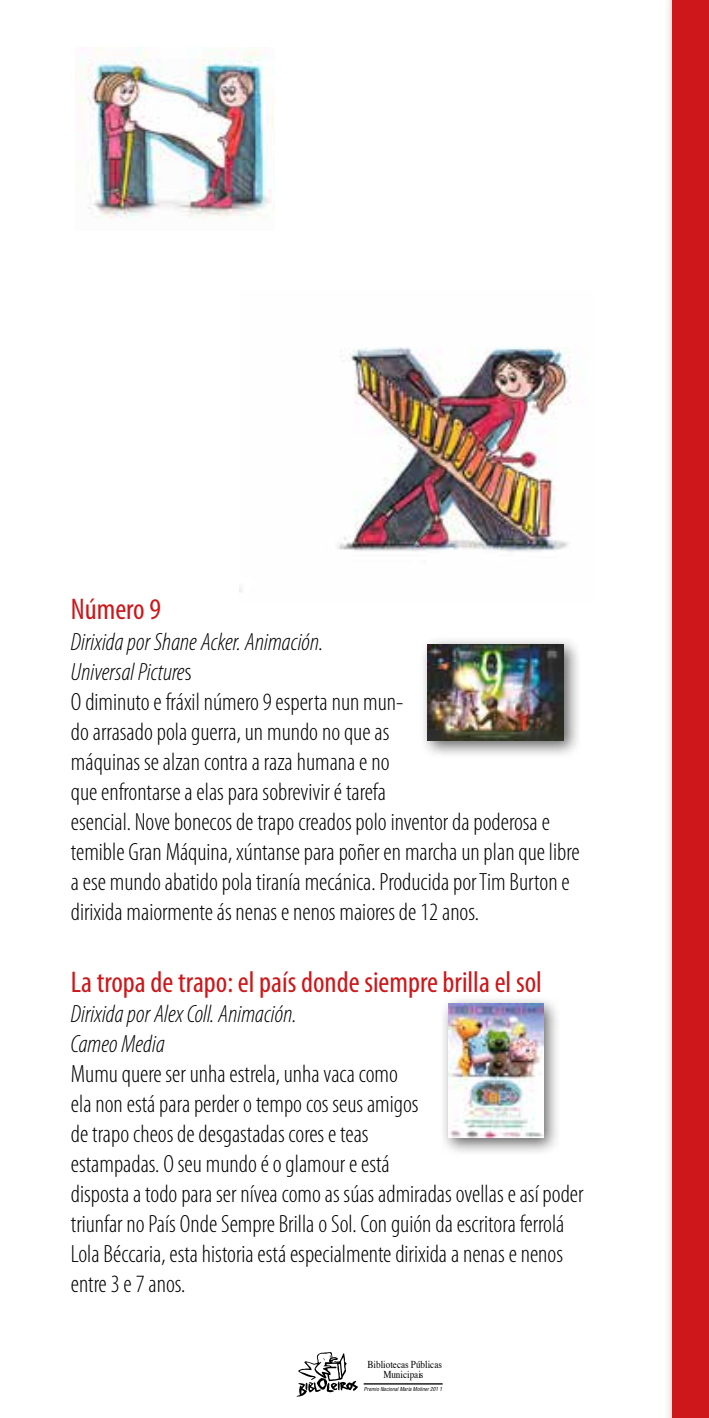
<style>
.page{position:relative;width:709px;height:1418px;background:#fff}
.page>*{position:absolute;margin:0;border:0;box-sizing:border-box;transform-origin:0 0}
.t1{font:condensed 30px "Myriad Pro";color:#cd171a}
.t2{font:300 condensed 25px/30px "Myriad Pro";color:#000}
.t3{font:italic 300 condensed 25px/30px "Myriad Pro";color:#000}
.t4{font:10.5px/10px "Times";color:#000;text-align:center;scale:.86 1}
.t5{font:italic condensed 5.25px "Helvetica";color:#000}
.s1{font-style:italic}
</style>
<div class="page">
<hr style="left:364px;top:1383px;width:78px;height:1px;background:#000">
<svg style="left:297px;top:1352px;width:61px;height:44px"></svg>
<div style="left:663px;top:0;width:46px;height:1417px;background:#000;opacity:.6"></div>
<div style="left:672px;top:0;width:37px;height:1417px;background:#cd171a"></div>
<div style="left:419px;top:635px;width:163px;height:124px;background:#000;opacity:.6"></div>
<img style="left:428px;top:644px;width:135px;height:96px">
<div style="left:439px;top:994px;width:122px;height:161px;background:#000;opacity:.6"></div>
<img style="left:448px;top:1003px;width:95px;height:134px">
<img style="left:78px;top:48px;width:196px;height:170px">
<img style="left:239px;top:347px;width:332px;height:245px">
<p class="t1" style="left:71px;top:591px;width:92px">Número 9</p>
<p class="t2" style="left:71px;top:626px;width:510px"><span class="s1">Dirixida por Shane Acker. Animación.<br>Universal Picture</span>s<br>O diminuto e fráxil número 9 esperta nun mun-<br>do arrasado pola guerra, un mundo no que as<br>máquinas se alzan contra a raza humana e no<br>que enfrontarse a elas para sobrevivir é tarefa<br>esencial. Nove bonecos de trapo creados polo inventor da poderosa e temible Gran Máquina, xúntanse para poñer en marcha un plan que libre a ese mundo abatido pola tiranía mecánica. Producida por Tim Burton e dirixida maiormente ás nenas e nenos maiores de 12 anos.</p>
<p class="t1" style="left:71px;top:963px;width:472px">La tropa de trapo: el país donde siempre brilla el sol</p>
<p class="t3" style="left:71px;top:998px;width:227px">Dirixida por Alex Coll. Animación.<br>Cameo Media</p>
<p class="t2" style="left:71px;top:1058px;width:514px">Mumu quere ser unha estrela, unha vaca como<br>ela non está para perder o tempo cos seus amigos<br>de trapo cheos de desgastadas cores e teas<br>estampadas. O seu mundo é o glamour e está<br>disposta a todo para ser nívea como as súas admiradas ovellas e así poder triunfar no País Onde Sempre Brilla o Sol. Con guión da escritora ferrolá Lola Béccaria, esta historia está especialmente dirixida a nenas e nenos entre 3 e 7 anos.</p>
<p class="t4" style="left:367px;top:1358px;width:88px">Bibliotecas Públicas<br>Municipais</p>
<p class="t5" style="left:364px;top:1385px;width:80px">Premio Nacional María Moliner 201 1</p>
</div>
